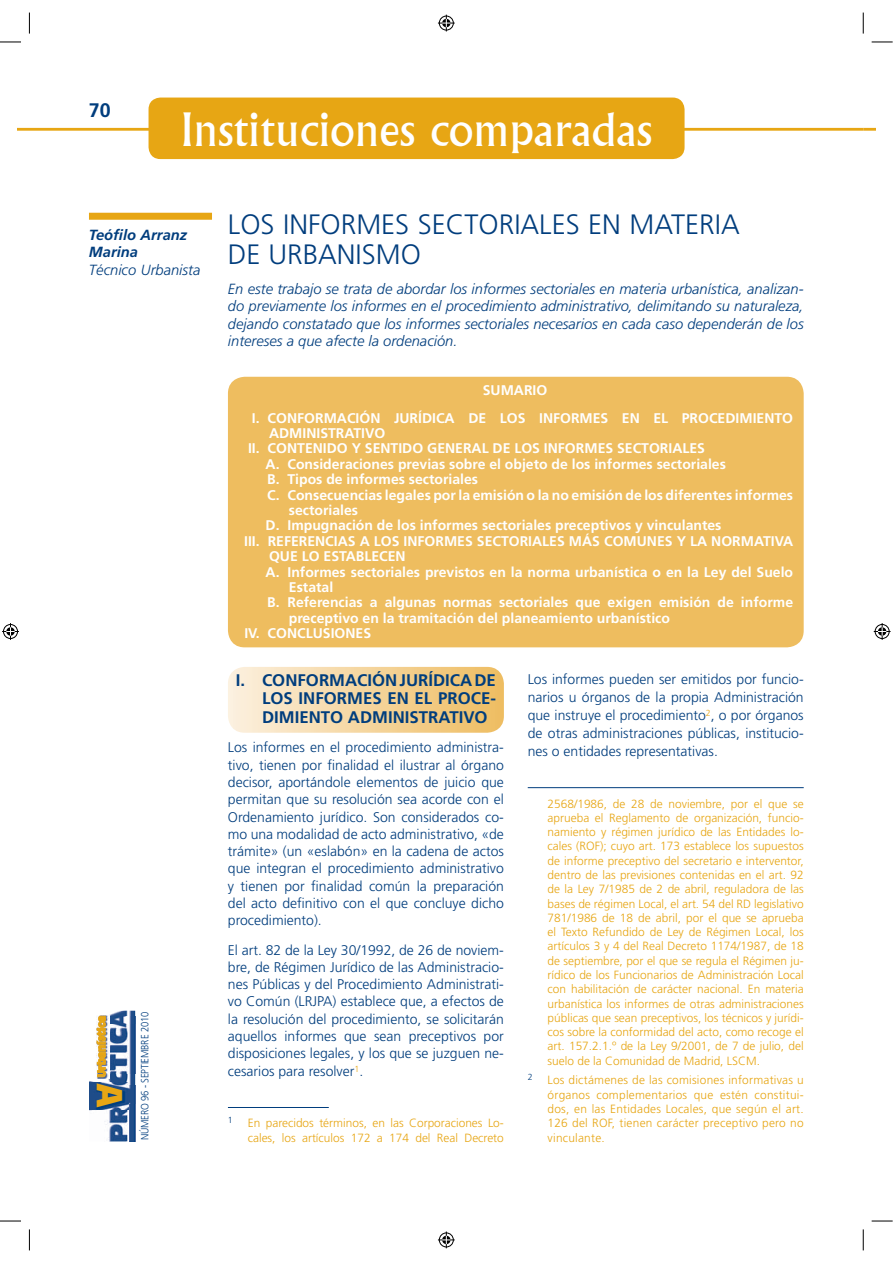
<style>
.page{position:relative;width:893px;height:1263px;background:#fff}
.page>*{position:absolute;margin:0;border:0;box-sizing:border-box;transform-origin:0 0}
.t1{font:44.85px "Albertus";color:#fff}
.t2{font:900 34.2px "Antique Olive";color:#e7a614}
.t3{font:300 28.05px "Frutiger";color:#003d7d}
.t4{font:700 19.65px "Frutiger";color:#003d7d}
.t5{font:700 16.8px/18.8px "Frutiger";color:#003d7d;text-align:justify}
.t6{font:italic 300 14.7px/17.5px "Frutiger";color:#003d7d;text-align:justify}
.t7{font:italic 700 14.7px/17.7px "Frutiger";color:#003d7d}
.t8{font:300 13.95px/17.2px "Frutiger";color:#003d7d;text-align:justify}
.t9{font:700 13.95px/27.3px "Frutiger";color:#fff}
.t10{font:300 11.85px/14.2px "Frutiger";color:#e7a614;text-align:justify}
.t11{font:300 10.5px "Frutiger";letter-spacing:-.015em;color:#003d7d;scale:.9 1}
.t12{font:900 10.35px "Antique Olive";color:#e7a614}
.t13{font:300 8.85px "Frutiger";color:#003d7d}
</style>
<div class="page">
<hr style="left:18px;top:128px;width:845px;height:3px;background:#e7a614">
<div style="left:149px;top:98px;width:535px;height:61px;background:#e7a614;border-radius:12px"></div>
<svg style="left:109px;top:1011px;width:27px;height:131px"></svg>
<img style="left:89px;top:1109px;width:39px;height:32px">
<img style="left:108px;top:1073px;width:27px;height:12px">
<img style="left:109px;top:1011px;width:26px;height:6px">
<img style="left:109px;top:1017px;width:26px;height:56px">
<img style="left:128px;top:1085px;width:7px;height:57px">
<img style="left:96px;top:1015px;width:13px;height:64px">
<svg style="left:97px;top:1016px;width:9px;height:61px"></svg>
<img style="left:89px;top:1082px;width:39px;height:27px">
<svg style="left:863px;top:128px;width:12px;height:3px"></svg>
<div style="left:89px;top:213px;width:123px;height:7px;background:#e7a614"></div>
<div style="left:228px;top:667px;width:276px;height:66px;background:linear-gradient(to right,#fcf0df,#eebc60);border-radius:17px"></div>
<hr style="left:228px;top:1107px;width:101px;height:1px;background:#003d7d">
<hr style="left:528px;top:787px;width:276px;height:1px;background:#003d7d">
<div style="left:228px;top:377px;width:576px;height:270px;background:#eebd5f;border-radius:17px"></div>
<svg style="left:1px;top:42px;width:20px;height:1px"></svg>
<svg style="left:871px;top:42px;width:21px;height:1px"></svg>
<svg style="left:1px;top:1221px;width:20px;height:1px"></svg>
<svg style="left:871px;top:1221px;width:21px;height:1px"></svg>
<svg style="left:29px;top:13px;width:1px;height:21px"></svg>
<svg style="left:29px;top:1229px;width:1px;height:21px"></svg>
<svg style="left:863px;top:13px;width:1px;height:21px"></svg>
<svg style="left:863px;top:1229px;width:1px;height:21px"></svg>
<svg style="left:438px;top:15px;width:17px;height:16px"></svg>
<svg style="left:438px;top:1232px;width:17px;height:16px"></svg>
<svg style="left:2px;top:623px;width:17px;height:17px"></svg>
<svg style="left:874px;top:623px;width:16px;height:17px"></svg>
<h3 class="t4" style="left:89px;top:99px;width:23px">70</h3>
<h1 class="t1" style="left:181px;top:103px;width:473px">Instituciones comparadas</h1>
<p class="t7" style="left:89px;top:226px;width:100px">Teófilo Arranz<br>Marina</p>
<p class="t6" style="left:89px;top:261px;width:113px">Técnico Urbanista</p>
<p class="t12" style="left:95px;top:1077px;width:63px;rotate:-90deg">Urbanística</p>
<h2 class="t2" style="left:130px;top:1083px;width:26px;rotate:90deg">A</h2>
<p class="t11" style="left:139px;top:1140px;width:145px;rotate:-90deg">NÚMERO 96 - SEPTIEMBRE 2010</p>
<h3 class="t3" style="left:228px;top:208px;width:513px">LOS INFORMES SECTORIALES EN MATERIA</h3>
<h3 class="t3" style="left:228px;top:239px;width:195px">DE URBANISMO</h3>
<p class="t6" style="left:228px;top:280px;width:577px">En este trabajo se trata de abordar los informes sectoriales en materia urbanística, analizan&shy;do previamente los informes en el procedimiento administrativo, delimitando su naturaleza, dejando constatado que los informes sectoriales necesarios en cada caso dependerán de los intereses a que afecte la ordenación.</p>
<p class="t9" style="left:252px;top:377px;width:543px;text-indent:231px">SUMARIO<br>I. CONFORMACIÓN JURÍDICA DE LOS INFORMES EN EL PROCEDIMIENTO</p>
<p class="t9" style="left:269px;top:419px;width:118px">ADMINISTRATIVO</p>
<p class="t9" style="left:248px;top:435px;width:458px">II. CONTENIDO Y SENTIDO GENERAL DE LOS INFORMES SECTORIALES</p>
<p class="t9" style="left:266px;top:450px;width:462px">A. Consideraciones previas sobre el objeto de los informes sectoriales</p>
<p class="t9" style="left:267px;top:466px;width:213px">B. Tipos de informes sectoriales</p>
<p class="t9" style="left:267px;top:481px;width:527px">C. Consecuencias legales por la emisión o la no emisión de los diferentes informes</p>
<p class="t9" style="left:289px;top:497px;width:71px">sectoriales</p>
<p class="t9" style="left:266px;top:512px;width:457px">D. Impugnación de los informes sectoriales preceptivos y vinculantes</p>
<p class="t9" style="left:244px;top:527px;width:550px">III. REFERENCIAS A LOS INFORMES SECTORIALES MÁS COMUNES Y LA NORMATIVA</p>
<p class="t9" style="left:269px;top:543px;width:138px">QUE LO ESTABLECEN</p>
<p class="t9" style="left:266px;top:558px;width:529px">A. Informes sectoriales previstos en la norma urbanística o en la Ley del Suelo</p>
<p class="t9" style="left:289px;top:574px;width:46px">Estatal</p>
<p class="t9" style="left:267px;top:589px;width:527px">B. Referencias a algunas normas sectoriales que exigen emisión de informe</p>
<p class="t9" style="left:289px;top:604px;width:383px">preceptivo en la tramitación del planeamiento urbanístico</p>
<p class="t9" style="left:244px;top:620px;width:128px">IV. CONCLUSIONES</p>
<h3 class="t5" style="left:262px;top:671px;width:235px;text-indent:-26px">I. CONFORMACIÓN JURÍDICA DE LOS INFORMES EN EL PROCE-DIMIENTO ADMINISTRATIVO</h3>
<p class="t8" style="left:228px;top:739px;width:277px">Los informes en el procedimiento administra&shy;tivo, tienen por finalidad el ilustrar al órgano decisor, aportándole elementos de juicio que permitan que su resolución sea acorde con el Ordenamiento jurídico. Son considerados co&shy;mo una modalidad de acto administrativo, «de trámite» (un «eslabón» en la cadena de actos que integran el procedimiento administrativo y tienen por finalidad común la preparación del acto definitivo con el que concluye dicho procedimiento).</p>
<p class="t8" style="left:228px;top:941px;width:277px">El art. 82 de la Ley 30/1992, de 26 de noviem&shy;bre, de Régimen Jurídico de las Administracio&shy;nes Públicas y del Procedimiento Administrati&shy;vo Común (LRJPA) establece que, a efectos de la resolución del procedimiento, se solicitarán aquellos informes que sean preceptivos por disposiciones legales, y los que se juzguen ne&shy;cesarios para resolver<sup>1</sup>.</p>
<p class="t13" style="left:228px;top:1115px;width:6px">1</p>
<p class="t10" style="left:248px;top:1116px;width:258px">En parecidos términos, en las Corporaciones Lo&shy;cales, los artículos 172 a 174 del Real Decreto</p>
<p class="t8" style="left:528px;top:670px;width:277px;line-height:18px">Los informes pueden ser emitidos por funcio&shy;narios u órganos de la propia Administración que instruye el procedimiento<sup>2</sup>, o por órganos de otras administraciones públicas, institucio&shy;nes o entidades representativas.</p>
<p class="t10" style="left:547px;top:796px;width:258px">2568/1986, de 28 de noviembre, por el que se aprueba el Reglamento de organización, funcio&shy;namiento y régimen jurídico de las Entidades lo&shy;cales (ROF); cuyo art. 173 establece los supuestos de informe preceptivo del secretario e interventor, dentro de las previsiones contenidas en el art. 92 de la Ley 7/1985 de 2 de abril, reguladora de las bases de régimen Local, el art. 54 del RD legislativo 781/1986 de 18 de abril, por el que se aprueba el Texto Refundido de Ley de Régimen Local, los artículos 3 y 4 del Real Decreto 1174/1987, de 18 de septiembre, por el que se regula el Régimen ju&shy;rídico de los Funcionarios de Administración Local con habilitación de carácter nacional. En materia urbanística los informes de otras administraciones públicas que sean preceptivos, los técnicos y jurídi&shy;cos sobre la conformidad del acto, como recoge el art. 157.2.1.º de la Ley 9/2001, de 7 de julio, del suelo de la Comunidad de Madrid, LSCM.</p>
<p class="t13" style="left:528px;top:1072px;width:6px">2</p>
<p class="t10" style="left:548px;top:1073px;width:258px">Los dictámenes de las comisiones informativas u órganos complementarios que estén constitui&shy;dos, en las Entidades Locales, que según el art.<br>126 del ROF, tienen carácter preceptivo pero no vinculante.</p>
</div>
